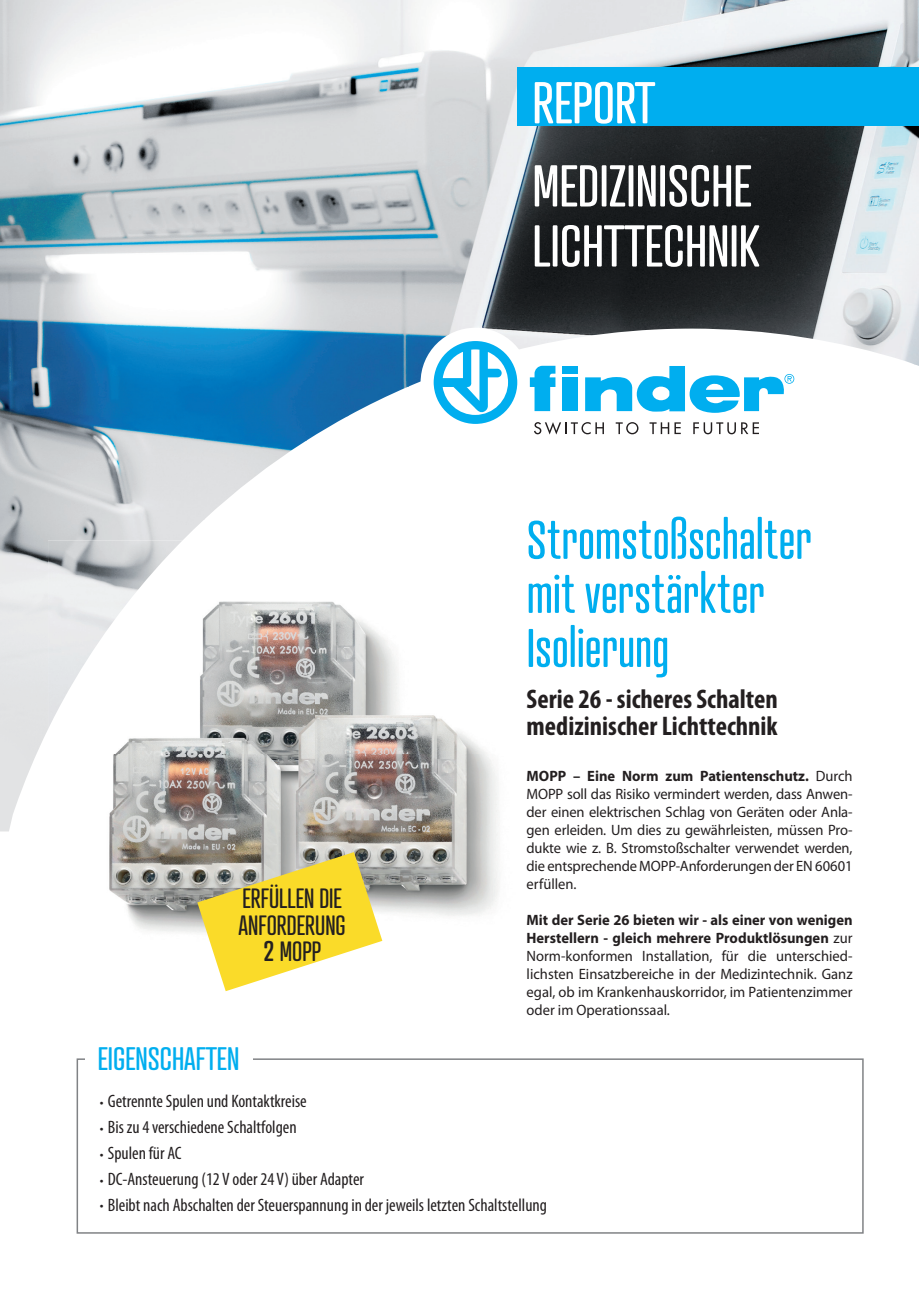
<style>
.page{position:relative;width:919px;height:1289px;background:#fff}
.page>*{position:absolute;margin:0;border:0;box-sizing:border-box;transform-origin:0 0}
.t1{font:57px/83.1px "Atrament Std";color:#fff}
.t2{font:52.5px/54px "Atrament Std";letter-spacing:-.005em;color:#00aeef}
.t3{font:31.5px "Atrament Std";color:#00aeef}
.t4{font:700 condensed 27px/27px "Myriad Pro";color:#231f20}
.t5{font:27px/26.4px "Atrament Std";color:#231f20;text-align:center}
.t6{font:condensed 18px "Myriad Pro";color:#231f20}
.t7{font:15px/18px "Myriad Pro";color:#231f20;text-align:justify}
.s1{font-size:36px}
.s2{font-weight:700}
.s3{font-family:"Futura Std";font-stretch:normal;font-size:7.5px}
</style>
<div class="page">
<img style="left:109px;top:601px;width:390px;height:391px">
<img style="left:0;top:0;width:408px;height:416px">
<img style="left:408px;top:0;width:510px;height:364px">
<img style="left:408px;top:363px;width:15px;height:24px">
<img style="left:0;top:415px;width:204px;height:156px">
<img style="left:204px;top:415px;width:102px;height:105px">
<img style="left:306px;top:415px;width:43px;height:26px">
<img style="left:48px;top:540px;width:134px;height:189px">
<div style="left:420px;top:328px;width:110px;height:109px;background:#fff;border-radius:50%"></div>
<svg style="left:433px;top:341px;width:84px;height:83px"></svg>
<svg style="left:585px;top:366px;width:209px;height:47px"></svg>
<svg style="left:530px;top:366px;width:25px;height:45px"></svg>
<div style="left:561px;top:377px;width:16px;height:34px;background:#00aeef"></div>
<div style="left:561px;top:366px;width:16px;height:7px;background:#00aeef"></div>
<svg style="left:534px;top:422px;width:70px;height:12px"></svg>
<svg style="left:615px;top:422px;width:23px;height:12px"></svg>
<svg style="left:649px;top:422px;width:31px;height:12px"></svg>
<svg style="left:693px;top:422px;width:66px;height:12px"></svg>
<div style="left:517px;top:67px;width:401px;height:58px;background:#00aeef"></div>
<div style="left:77px;top:1058px;width:786px;height:175px;border:2px solid #808285"></div>
<div style="left:85px;top:1044px;width:167px;height:25px;background:#fff"></div>
<svg style="left:197px;top:852px;width:185px;height:139px"></svg>
<h3 class="t5" style="left:239px;top:884px;width:109px">ERFÜLLEN DIE<br>ANFORDERUNG<br><span class="s1">2</span> MOPP</h3>
<h3 class="t3" style="left:98px;top:1038px;width:143px">EIGENSCHAFTEN</h3>
<h1 class="t1" style="left:532px;top:60px;width:221px">REPORT<br>MEDIZINISCHE</h1>
<h1 class="t1" style="left:532px;top:203px;width:229px">LICHTTECHNIK</h1>
<h2 class="t2" style="left:526px;top:512px;width:286px">Stromstoßschalter mit verstärkter<br>Isolierung</h2>
<h3 class="t4" style="left:526px;top:686px;width:253px">Serie 26 - sicheres Schalten medizinischer Lichttechnik</h3>
<p class="t7" style="left:526px;top:767px;width:327px"><span class="s2">MOPP – Eine Norm zum Patientenschutz.</span> Durch MOPP soll das Risiko vermindert werden, dass Anwen&shy;der einen elektrischen Schlag von Geräten oder Anla&shy;gen erleiden. Um dies zu gewährleisten, müssen Pro&shy;dukte wie z. B. Stromstoßschalter verwendet werden, die entsprechende MOPP-Anforderungen der EN 60601 erfüllen.</p>
<p class="t7" style="left:526px;top:911px;width:327px"><span class="s2">Mit der Serie 26 bieten wir - als einer von wenigen Herstellern - gleich mehrere Produktlösungen</span> zur Norm-konformen Installation, für die unterschied&shy;lichsten Einsatzbereiche in der Medizintechnik. Ganz egal, ob im Krankenhauskorridor, im Patientenzimmer oder im Operationssaal.</p>
<p class="t6" style="left:99px;top:1091px;width:209px"><span class="s3">•</span> Getrennte Spulen und Kontaktkreise</p>
<p class="t6" style="left:99px;top:1117px;width:199px"><span class="s3">•</span> Bis zu 4 verschiedene Schaltfolgen</p>
<p class="t6" style="left:99px;top:1143px;width:84px"><span class="s3">•</span> Spulen für AC</p>
<p class="t6" style="left:99px;top:1169px;width:266px"><span class="s3">•</span> DC-Ansteuerung (12 V oder 24 V) über Adapter</p>
<p class="t6" style="left:99px;top:1195px;width:449px"><span class="s3">•</span> Bleibt nach Abschalten der Steuerspannung in der jeweils letzten Schaltstellung</p>
</div>
